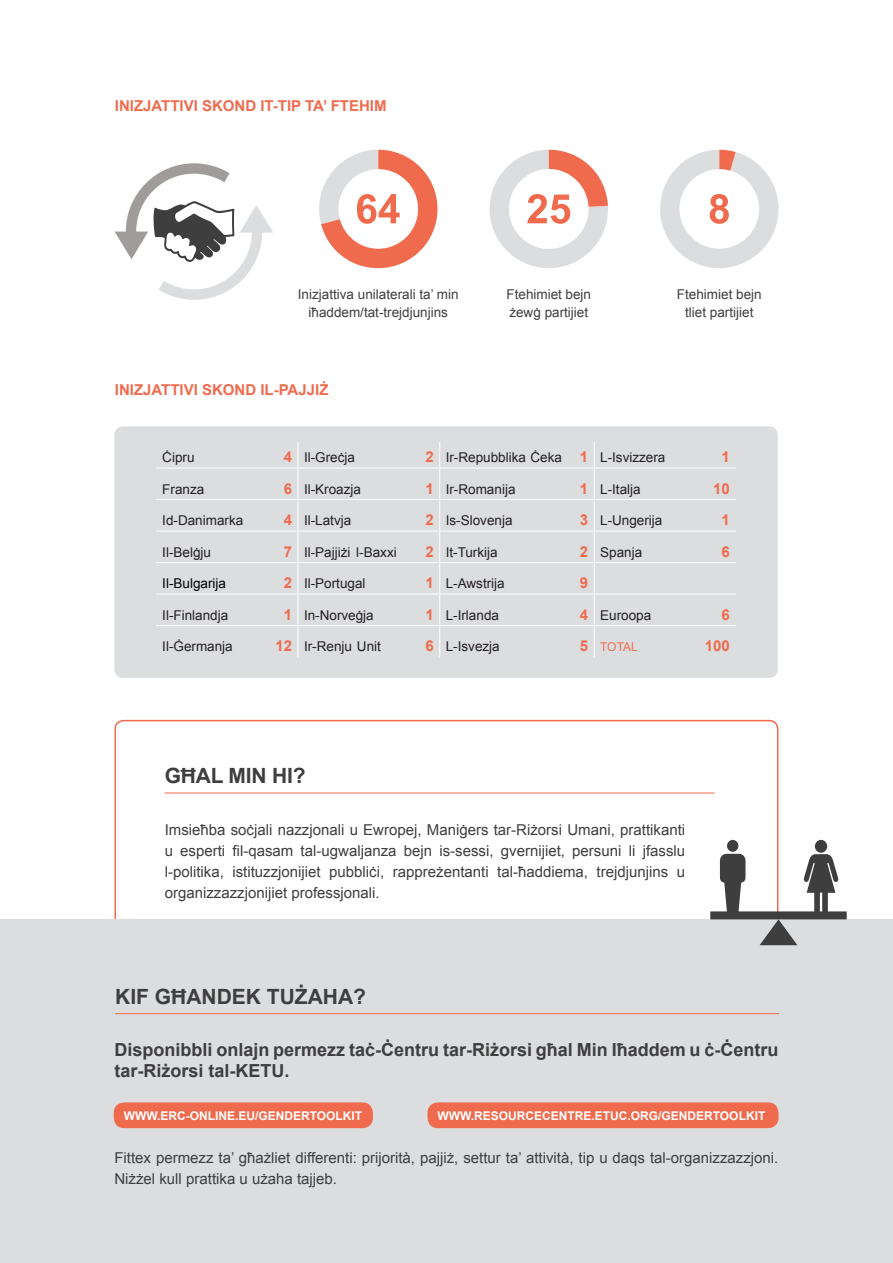
<style>
.page{position:relative;width:893px;height:1263px;background:#fff}
.page>*{position:absolute;margin:0;border:0;box-sizing:border-box;transform-origin:0 0}
.t1{font:700 21px "Arial";color:#3e3e3f}
.t2{font:700 18px/21px "Arial";color:#3e3e3f}
.t3{font:15px/21px "Arial";color:#3e3e3f;text-align:justify}
.t4{font:700 15px "Arial";color:#f06b4e}
.t5{font:13.5px "Arial";color:#231f20}
.t6{font:13.5px/18px "Arial";color:#3e3e3f;text-align:center}
.t7{font:13.5px "Arial";color:#000}
.t8{font:700 12px "Arial";color:#fff}
.t9{font:12px "Arial";letter-spacing:-.01em;color:#f06b4e}
.s1{font-weight:700;font-size:15px;color:#f06b4e}
.s2{font-weight:700;font-size:15px}
</style>
<div class="page">
<div style="left:114px;top:720px;width:664px;height:220px;border:2px solid #f06b4e;border-radius:9px"></div>
<div style="left:0;top:919px;width:893px;height:344px;background:#dcdddf"></div>
<div style="left:727px;top:840px;width:11px;height:12px;background:#3e3e3f;border-radius:50%"></div>
<svg style="left:710px;top:854px;width:137px;height:91px"></svg>
<div style="left:815px;top:840px;width:12px;height:13px;background:#3e3e3f;border-radius:50%"></div>
<hr style="left:165px;top:793px;width:549px;height:1px;background:#f06b4e">
<hr style="left:115px;top:1013px;width:664px;height:1px;background:#f06b4e">
<div style="left:114px;top:426px;width:664px;height:252px;background:#dcdddf;border-radius:9px"></div>
<hr style="left:156px;top:468px;width:142px;height:1px;background:#fff">
<hr style="left:298px;top:468px;width:142px;height:1px;background:#fff">
<hr style="left:440px;top:468px;width:154px;height:1px;background:#fff">
<hr style="left:594px;top:468px;width:142px;height:1px;background:#fff">
<hr style="left:156px;top:499px;width:142px;height:1px;background:#fff">
<hr style="left:298px;top:499px;width:142px;height:1px;background:#fff">
<hr style="left:440px;top:499px;width:154px;height:1px;background:#fff">
<hr style="left:594px;top:499px;width:142px;height:1px;background:#fff">
<hr style="left:156px;top:531px;width:142px;height:1px;background:#fff">
<hr style="left:298px;top:531px;width:142px;height:1px;background:#fff">
<hr style="left:440px;top:531px;width:154px;height:1px;background:#fff">
<hr style="left:594px;top:531px;width:142px;height:1px;background:#fff">
<hr style="left:156px;top:562px;width:142px;height:1px;background:#fff">
<hr style="left:298px;top:562px;width:142px;height:1px;background:#fff">
<hr style="left:440px;top:562px;width:154px;height:1px;background:#fff">
<hr style="left:594px;top:562px;width:142px;height:1px;background:#fff">
<hr style="left:156px;top:594px;width:142px;height:1px;background:#fff">
<hr style="left:298px;top:594px;width:142px;height:1px;background:#fff">
<hr style="left:440px;top:594px;width:154px;height:1px;background:#fff">
<hr style="left:594px;top:594px;width:142px;height:1px;background:#fff">
<hr style="left:156px;top:625px;width:142px;height:1px;background:#fff">
<hr style="left:298px;top:625px;width:142px;height:1px;background:#fff">
<hr style="left:440px;top:625px;width:154px;height:1px;background:#fff">
<hr style="left:594px;top:625px;width:142px;height:1px;background:#fff">
<svg style="left:298px;top:442px;width:1px;height:26px"></svg>
<hr style="left:298px;top:468px;width:1px;height:31px;background:#fff">
<hr style="left:298px;top:500px;width:1px;height:31px;background:#fff">
<hr style="left:298px;top:531px;width:1px;height:31px;background:#fff">
<hr style="left:298px;top:563px;width:1px;height:31px;background:#fff">
<hr style="left:298px;top:594px;width:1px;height:31px;background:#fff">
<hr style="left:298px;top:626px;width:1px;height:31px;background:#fff">
<svg style="left:439px;top:442px;width:1px;height:26px"></svg>
<hr style="left:439px;top:468px;width:1px;height:31px;background:#fff">
<hr style="left:439px;top:500px;width:1px;height:31px;background:#fff">
<hr style="left:439px;top:531px;width:1px;height:31px;background:#fff">
<hr style="left:439px;top:563px;width:1px;height:31px;background:#fff">
<hr style="left:439px;top:594px;width:1px;height:31px;background:#fff">
<hr style="left:439px;top:626px;width:1px;height:31px;background:#fff">
<svg style="left:594px;top:442px;width:1px;height:26px"></svg>
<hr style="left:594px;top:468px;width:1px;height:31px;background:#fff">
<hr style="left:594px;top:500px;width:1px;height:31px;background:#fff">
<hr style="left:594px;top:531px;width:1px;height:31px;background:#fff">
<hr style="left:594px;top:563px;width:1px;height:31px;background:#fff">
<hr style="left:594px;top:594px;width:1px;height:31px;background:#fff">
<hr style="left:594px;top:626px;width:1px;height:31px;background:#fff">
<svg style="left:114px;top:163px;width:159px;height:137px"></svg>
<svg style="left:319px;top:150px;width:118px;height:118px"></svg>
<svg style="left:489px;top:150px;width:119px;height:118px"></svg>
<svg style="left:660px;top:150px;width:119px;height:118px"></svg>
<div style="left:114px;top:1102px;width:259px;height:26px;background:#f06b4e;border-radius:10px"></div>
<div style="left:427px;top:1102px;width:351px;height:26px;background:#f06b4e;border-radius:10px"></div>
<p class="t4" style="left:115px;top:96px;width:273px">INIZJATTIVI SKOND IT-TIP TA’ FTEHIM</p>
<p class="t6" style="left:298px;top:285px;width:162px">Inizjattiva unilaterali ta’ min iħaddem/tat-trejdjunjins</p>
<p class="t6" style="left:506px;top:285px;width:86px;text-align:left">Ftehimiet bejn żewġ partijiet</p>
<p class="t6" style="left:677px;top:285px;width:86px">Ftehimiet bejn tliet partijiet</p>
<p class="t4" style="left:115px;top:380px;width:215px">INIZJATTIVI SKOND IL-PAJJIŻ</p>
<p class="t5" style="left:162px;top:448px;width:34px">Ċipru</p>
<p class="t5" style="left:284px;top:448px;width:73px"><span class="s1">4</span> Il-Greċja</p>
<p class="t5" style="left:425px;top:448px;width:242px"><span class="s1">2</span> Ir-Repubblika Ċeka <span class="s1">1</span> L-Isvizzera</p>
<p class="t4" style="left:722px;top:447px;width:10px">1</p>
<p class="t5" style="left:162px;top:480px;width:44px">Franza</p>
<p class="t5" style="left:284px;top:480px;width:79px"><span class="s1">6</span> Il-Kroazja</p>
<p class="t5" style="left:425px;top:480px;width:92px"><span class="s1">1</span> Ir-Romanija</p>
<p class="t5" style="left:580px;top:480px;width:62px"><span class="s1">1</span> L-Italja</p>
<p class="t4" style="left:713px;top:478px;width:18px">10</p>
<p class="t5" style="left:162px;top:511px;width:83px">Id-Danimarka</p>
<p class="t5" style="left:284px;top:511px;width:69px"><span class="s1">4</span> Il-Latvja</p>
<p class="t5" style="left:425px;top:511px;width:89px"><span class="s1">2</span> Is-Slovenja</p>
<p class="t5" style="left:580px;top:511px;width:84px"><span class="s1">3</span> L-Ungerija</p>
<p class="t4" style="left:722px;top:510px;width:10px">1</p>
<p class="t5" style="left:162px;top:543px;width:50px">Il-Belġju</p>
<p class="t5" style="left:284px;top:543px;width:115px"><span class="s1">7</span> Il-Pajjiżi l-Baxxi</p>
<p class="t5" style="left:425px;top:543px;width:74px"><span class="s1">2</span> It-Turkija</p>
<p class="t5" style="left:580px;top:543px;width:64px"><span class="s1">2</span> Spanja</p>
<p class="t4" style="left:722px;top:541px;width:10px">6</p>
<p class="t7" style="left:162px;top:574px;width:65px">Il-Bulgarija</p>
<p class="t5" style="left:284px;top:574px;width:83px"><span class="s1">2</span> Il-Portugal</p>
<p class="t5" style="left:425px;top:574px;width:81px"><span class="s1">1</span> L-Awstrija</p>
<p class="t4" style="left:580px;top:573px;width:10px">9</p>
<p class="t5" style="left:162px;top:606px;width:68px">Il-Finlandja</p>
<p class="t5" style="left:284px;top:606px;width:92px"><span class="s1">1</span> In-Norveġja</p>
<p class="t5" style="left:425px;top:606px;width:75px"><span class="s1">1</span> L-Irlanda</p>
<p class="t5" style="left:580px;top:606px;width:73px"><span class="s1">4</span> Euroopa</p>
<p class="t4" style="left:722px;top:604px;width:10px">6</p>
<p class="t5" style="left:162px;top:637px;width:72px">Il-Ġermanja</p>
<p class="t5" style="left:275px;top:637px;width:107px"><span class="s1">12</span> Ir-Renju Unit</p>
<p class="t5" style="left:425px;top:637px;width:76px"><span class="s1">6</span> L-Isvezja</p>
<p class="t9" style="left:580px;top:639px;width:59px"><span class="s2">5</span> TOTAL</p>
<p class="t4" style="left:705px;top:636px;width:27px">100</p>
<h1 class="t1" style="left:165px;top:761px;width:142px">GĦAL MIN HI?</h1>
<p class="t3" style="left:165px;top:820px;width:522px">Imsieħba soċjali nazzjonali u Ewropej, Maniġers tar-Riżorsi Umani, prattikanti u esperti fil-qasam tal-ugwaljanza bejn is-sessi, gvernijiet, persuni li jfasslu l-politika, istituzzjonijiet pubbliċi, rappreżentanti tal-ħaddiema, trejdjunjins u organizzazzjonijiet professjonali.</p>
<h1 class="t1" style="left:115px;top:982px;width:252px">KIF GĦANDEK TUŻAHA?</h1>
<p class="t2" style="left:114px;top:1039px;width:665px">Disponibbli onlajn permezz taċ-Ċentru tar-Riżorsi għal Min Iħaddem u ċ-Ċentru tar-Riżorsi tal-KETU.</p>
<p class="t8" style="left:124px;top:1107px;width:240px">WWW.ERC-ONLINE.EU/GENDERTOOLKIT</p>
<p class="t8" style="left:437px;top:1107px;width:329px">WWW.RESOURCECENTRE.ETUC.ORG/GENDERTOOLKIT</p>
<p class="t3" style="left:114px;top:1148px;width:665px">Fittex permezz ta’ għażliet differenti: prijorità, pajjiż, settur ta’ attività, tip u daqs tal-organizzazzjoni.<br>Niżżel kull prattika u użaha tajjeb.</p>
</div>
